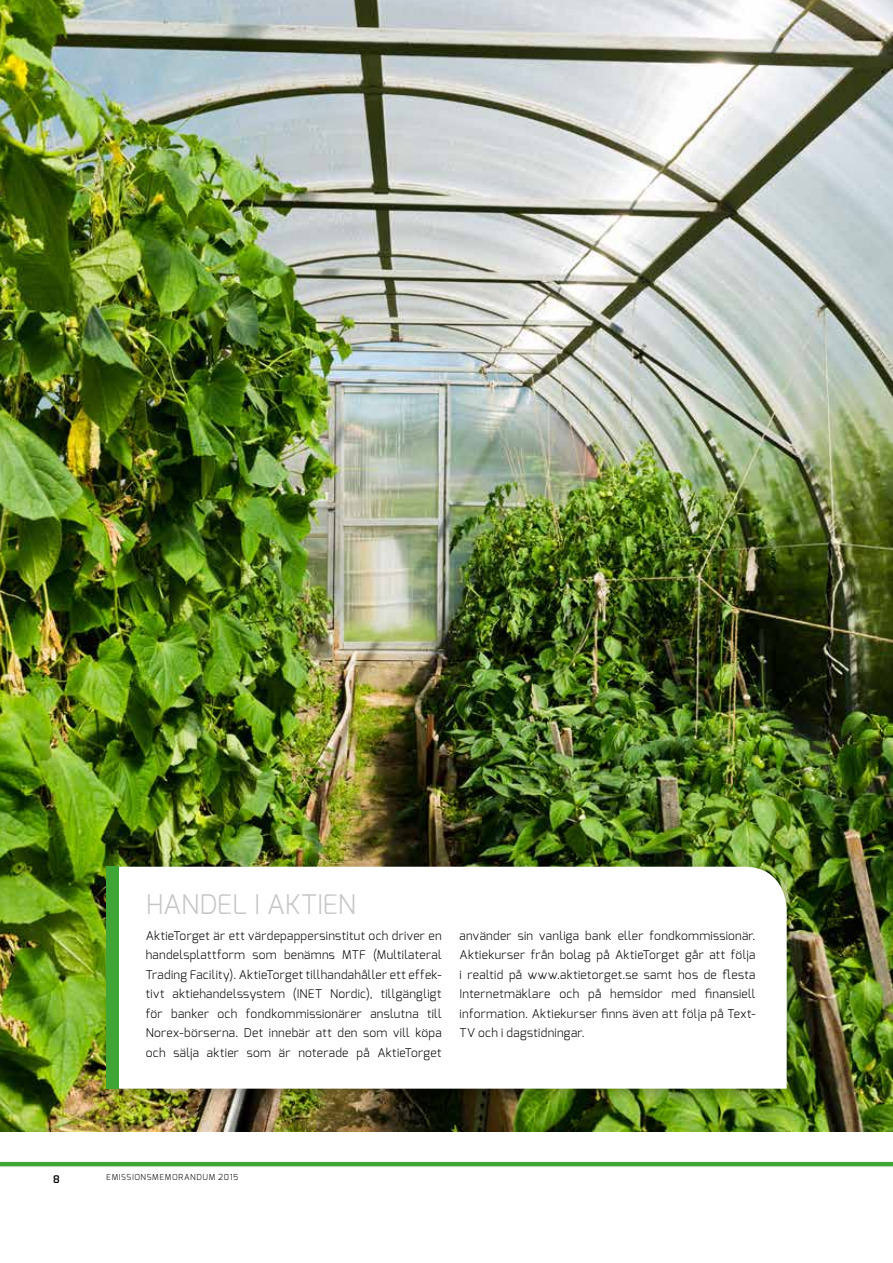
<style>
.page{position:relative;width:893px;height:1263px;background:#fff}
.page>*{position:absolute;margin:0;border:0;box-sizing:border-box;transform-origin:0 0}
.t1{font:300 27px "Exo";color:#c6c6c6}
.t2{font:300 12px/19.5px "Exo";letter-spacing:.02em;color:#000;text-align:justify}
.t3{font:600 10.5px "Exo";color:#000}
.t4{font:300 8.25px "Exo";letter-spacing:.075em;color:#000}
</style>
<div class="page">
<img style="left:0;top:0;width:893px;height:1131px">
<div style="left:96px;top:857px;width:709px;height:250px;background:#000;opacity:.3"></div>
<svg style="left:119px;top:867px;width:668px;height:222px"></svg>
<div style="left:106px;top:866px;width:13px;height:223px;background:#3fa535"></div>
<hr style="left:0;top:1162px;width:893px;height:4px;background:#3fa535">
<h1 class="t1" style="left:146px;top:886px;width:212px">Handel i aktien</h1>
<p class="t2" style="left:146px;top:926px;width:297px">AktieTorget är ett värdepappersinstitut och driver en handelsplattform som benämns MTF (Multilateral Trading Facility). AktieTorget tillhandahåller ett effek&shy;tivt aktiehandelssystem (IN ET Nordic), tillgängligt för banker och fondkommissionärer anslutna till Norex-börserna. Det innebär att den som vill köpa och sälja aktier som är noterade på AktieTorget</p>
<p class="t2" style="left:460px;top:926px;width:297px">använder sin vanliga bank eller fondkommissionär.<br>Aktiekurser från bolag på AktieTorget går att följa i realtid på www.aktietorget.se samt hos de flesta Internetmäklare och på hemsidor med finansiell information. Aktiekurser finns även att följa på Text-TV och i dagstidningar.</p>
<p class="t3" style="left:53px;top:1172px;width:8px">8</p>
<p class="t4" style="left:106px;top:1172px;width:134px">Emissionsmemorandum 2015</p>
</div>
